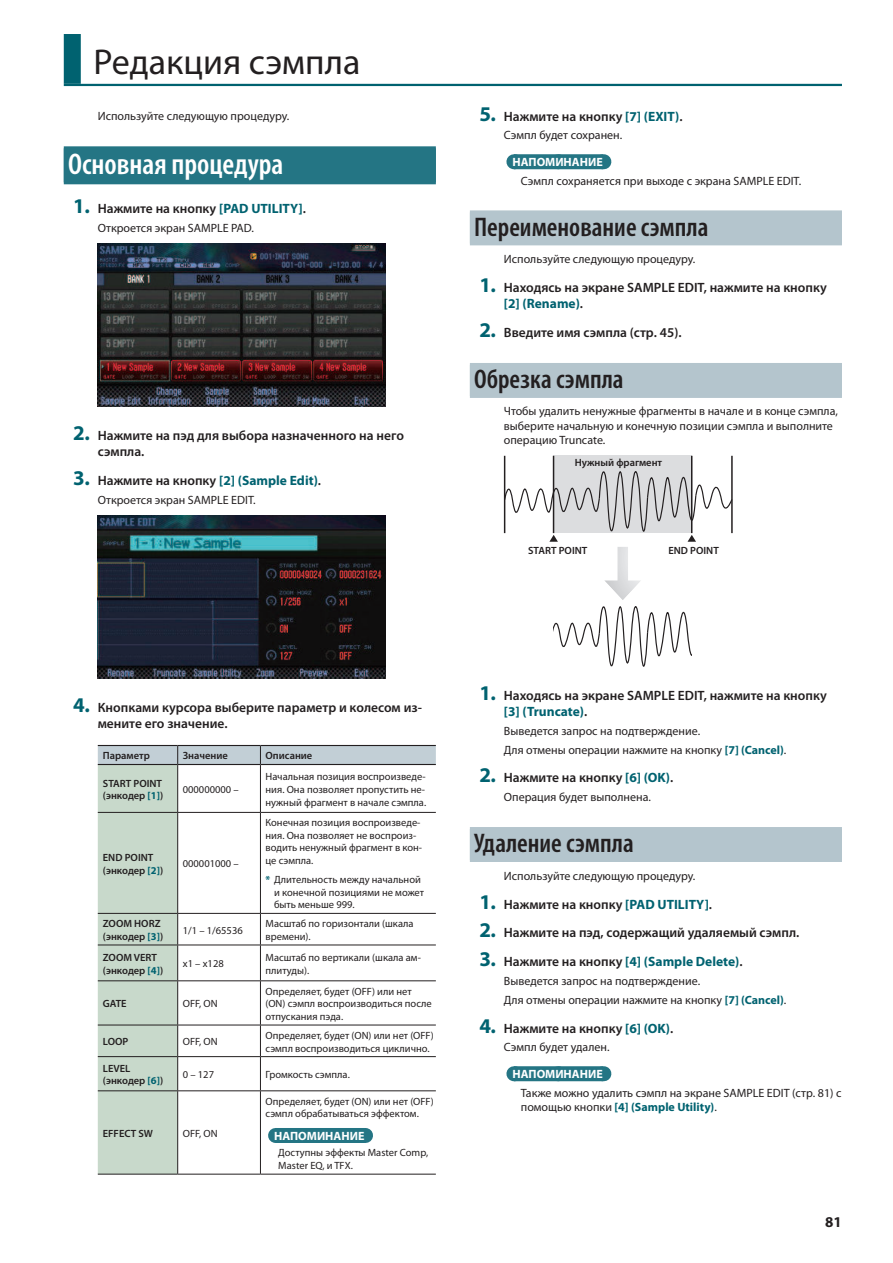
<style>
.page{position:relative;width:893px;height:1263px;background:#fff}
.page>*{position:absolute;margin:0;border:0;box-sizing:border-box;transform-origin:0 0}
.t1{font:36px "Myriad Pro";color:#231f20}
.t2{font:600 condensed 30px "Myriad Pro";color:#fff}
.t3{font:600 condensed 27px "Myriad Pro";color:#231f20}
.t4{font:700 15px "Myriad Pro";color:#231f20}
.t5{font:600 13.5px/16.2px "Myriad Pro";color:#231f20}
.t6{font:700 13.5px "Myriad Pro";color:#006270}
.t7{font:12px/14.4px "Myriad Pro";color:#231f20}
.t8{font:700 12px "Myriad Pro";color:#fff}
.t9{font:10.5px/12.6px "Myriad Pro";color:#231f20}
.t10{font:600 10.5px/12.6px "Myriad Pro";color:#231f20}
.s1{font-weight:700;font-size:21px;color:#006270}
.s2{font-weight:700;color:#006270}
.s3{font-size:21px}
.s4{font-weight:600;color:#231f20}
</style>
<div class="page">
<div style="left:64px;top:34px;width:17px;height:50px;background:#006270"></div>
<hr style="left:64px;top:84px;width:778px;height:2px;background:#006270">
<div style="left:64px;top:146px;width:372px;height:36px;background:#247584"></div>
<div style="left:64px;top:148px;width:372px;height:36px;background:#247584"></div>
<img style="left:98px;top:244px;width:288px;height:163px">
<img style="left:98px;top:515px;width:288px;height:163px">
<hr style="left:98px;top:1174px;width:80px;height:1px;background:#231f20">
<hr style="left:178px;top:1174px;width:82px;height:1px;background:#231f20">
<hr style="left:260px;top:1174px;width:176px;height:1px;background:#231f20">
<svg style="left:98px;top:745px;width:338px;height:429px"></svg>
<div style="left:514px;top:154px;width:89px;height:15px;background:#247584"></div>
<svg style="left:558px;top:154px;width:23px;height:1px"></svg>
<svg style="left:603px;top:154px;width:1px;height:15px"></svg>
<div style="left:470px;top:210px;width:372px;height:33px;background:#b4c5cd"></div>
<div style="left:470px;top:212px;width:372px;height:33px;background:#b4c5cd"></div>
<div style="left:470px;top:363px;width:372px;height:33px;background:#b4c5cd"></div>
<div style="left:470px;top:365px;width:372px;height:33px;background:#b4c5cd"></div>
<div style="left:470px;top:827px;width:372px;height:33px;background:#b4c5cd"></div>
<div style="left:470px;top:829px;width:372px;height:33px;background:#b4c5cd"></div>
<div style="left:514px;top:1066px;width:89px;height:15px;background:#247584"></div>
<svg style="left:558px;top:1066px;width:23px;height:1px"></svg>
<svg style="left:603px;top:1066px;width:1px;height:15px"></svg>
<div style="left:553px;top:456px;width:139px;height:77px;background:#dcdddf"></div>
<svg style="left:553px;top:606px;width:139px;height:61px"></svg>
<hr style="left:553px;top:456px;width:1px;height:77px;background:#231f20">
<hr style="left:504px;top:456px;width:1px;height:77px;background:#231f20">
<hr style="left:731px;top:456px;width:2px;height:77px;background:#231f20">
<hr style="left:691px;top:456px;width:1px;height:77px;background:#231f20">
<svg style="left:504px;top:471px;width:228px;height:71px"></svg>
<div style="left:617px;top:547px;width:11px;height:41px;background:#dfe0e2"></div>
<svg style="left:604px;top:580px;width:37px;height:20px"></svg>
<h1 class="t1" style="left:94px;top:49px;width:268px">Редакция сэмпла</h1>
<p class="t7" style="left:98px;top:109px;width:193px">Используйте следующую процедуру.</p>
<h2 class="t2" style="left:68px;top:153px;width:217px">Основная процедура</h2>
<p class="t5" style="left:73px;top:202px;width:234px"><span class="s1">1.</span> Нажмите на кнопку <span class="s2">[PAD UTILITY]</span> .</p>
<p class="t7" style="left:98px;top:222px;width:158px">Откроется экран SAMPLE PAD.</p>
<p class="t5" style="left:98px;top:428px;width:308px;text-indent:-25px"><span class="s1">2.</span> Нажмите на пэд для выбора назначенного на него сэмпла .</p>
<p class="t5" style="left:73px;top:474px;width:249px"><span class="s1">3.</span> Нажмите на кнопку <span class="s2">[2] (Sample Edit)</span> .</p>
<p class="t7" style="left:98px;top:494px;width:159px">Откроется экран SAMPLE EDIT.</p>
<p class="t5" style="left:479px;top:109px;width:205px"><span class="s1">5.</span> Нажмите на кнопку <span class="s2">[7] (EXIT)</span> .</p>
<p class="t7" style="left:504px;top:129px;width:120px">Сэмпл будет сохранен.</p>
<p class="t8" style="left:512px;top:157px;width:92px">НАПОМИНАНИЕ</p>
<p class="t7" style="left:521px;top:174px;width:282px">Сэмпл сохраняется при выходе с экрана SAMPLE EDIT.</p>
<h3 class="t3" style="left:474px;top:217px;width:236px">Переименование сэмпла</h3>
<p class="t7" style="left:504px;top:253px;width:193px">Используйте следующую процедуру.</p>
<p class="t5" style="left:504px;top:280px;width:324px;text-indent:-25px"><span class="s1">1.</span> Находясь на экране SAMPLE EDIT, нажмите на кнопку <span class="s2">[2] (Rename)</span> .</p>
<p class="t5" style="left:479px;top:326px;width:204px"><span class="s1">2.</span> Введите имя сэмпла (стр . 45) .</p>
<h3 class="t3" style="left:474px;top:369px;width:151px">Обрезка сэмпла</h3>
<p class="t7" style="left:504px;top:405px;width:336px">Чтобы удалить ненужные фрагменты в начале и в конце сэмпла, выберите начальную и конечную позиции сэмпла и выполните операцию Truncate.</p>
<p class="t10" style="left:575px;top:457px;width:89px">Нужный фрагмент</p>
<p class="t10" style="left:528px;top:545px;width:61px">START POINT</p>
<p class="t10" style="left:668px;top:545px;width:52px">END POINT</p>
<p class="t5" style="left:98px;top:700px;width:326px;text-indent:-25px"><span class="s1">4.</span> Кнопками курсора выберите параметр и колесом из&shy;мените его значение .</p>
<p class="t10" style="left:103px;top:750px;width:48px">Параметр</p>
<p class="t10" style="left:183px;top:750px;width:47px">Значение</p>
<p class="t10" style="left:266px;top:750px;width:48px">Описание</p>
<p class="t10" style="left:103px;top:778px;width:62px">START POINT (энкодер <span class="s2">[1]</span>)</p>
<p class="t9" style="left:183px;top:784px;width:57px">000000000 –</p>
<p class="t9" style="left:266px;top:771px;width:162px;text-align:justify">Начальная позиция воспроизведе&shy;ния. Она позволяет пропустить не&shy;нужный фрагмент в начале сэмпла.</p>
<p class="t10" style="left:103px;top:852px;width:62px">END POINT (энкодер <span class="s2">[2]</span>)</p>
<p class="t9" style="left:183px;top:858px;width:57px">000001000 –</p>
<p class="t9" style="left:266px;top:817px;width:158px">Конечная позиция воспроизведе&shy;ния. Она позволяет не воспроиз&shy;водить ненужный фрагмент в кон&shy;це сэмпла.</p>
<p class="t9" style="left:274px;top:874px;width:152px;text-indent:-9px"><span class="s2">*</span> Длительность между начальной и конечной позициями не может быть меньше 999.</p>
<p class="t10" style="left:103px;top:918px;width:62px">ZOOM HORZ (энкодер <span class="s2">[3]</span>)</p>
<p class="t9" style="left:183px;top:925px;width:61px">1/1 – 1/65536</p>
<p class="t9" style="left:266px;top:918px;width:150px">Масштаб по горизонтали (шкала времени).</p>
<p class="t10" style="left:103px;top:952px;width:62px">ZOOM VERT (энкодер <span class="s2">[4]</span>)</p>
<p class="t9" style="left:183px;top:958px;width:42px">x1 – x128</p>
<p class="t9" style="left:266px;top:952px;width:157px">Масштаб по вертикали (шкала ам&shy;плитуды).</p>
<p class="t10" style="left:103px;top:998px;width:25px">GATE</p>
<p class="t9" style="left:183px;top:998px;width:36px">OFF, ON</p>
<p class="t9" style="left:266px;top:986px;width:168px">Определяет, будет (OFF) или нет (ON) сэмпл воспроизводиться после отпускания пэда.</p>
<p class="t10" style="left:103px;top:1036px;width:27px">LOOP</p>
<p class="t9" style="left:183px;top:1036px;width:36px">OFF, ON</p>
<p class="t9" style="left:266px;top:1030px;width:170px">Определяет, будет (ON) или нет (OFF) сэмпл воспроизводиться циклично.</p>
<p class="t10" style="left:103px;top:1063px;width:62px">LEVEL (энкодер <span class="s2">[6]</span>)</p>
<p class="t9" style="left:183px;top:1069px;width:33px">0 – 127</p>
<p class="t9" style="left:266px;top:1069px;width:86px">Громкость сэмпла.</p>
<p class="t10" style="left:103px;top:1128px;width:52px">EFFECT SW</p>
<p class="t9" style="left:183px;top:1128px;width:36px">OFF, ON</p>
<p class="t9" style="left:266px;top:1096px;width:170px">Определяет, будет (ON) или нет (OFF) сэмпл обрабатываться эффектом.</p>
<p class="t8" style="left:274px;top:1131px;width:92px">НАПОМИНАНИЕ</p>
<p class="t9" style="left:278px;top:1147px;width:151px">Доступны эффекты Master Comp,<br>Master EQ, и TFX.</p>
<p class="t5" style="left:504px;top:688px;width:324px;text-indent:-25px"><span class="s1">1.</span> Находясь на экране SAMPLE EDIT, нажмите на кнопку <span class="s2">[3] (Truncate)</span> .</p>
<p class="t7" style="left:504px;top:722px;width:284px;line-height:18.6px">Выведется запрос на подтверждение.<br>Для отмены операции нажмите на кнопку <span class="s2">[7] (Cancel)</span>.</p>
<p class="t5" style="left:479px;top:771px;width:195px"><span class="s1">2.</span> Нажмите на кнопку <span class="s2">[6] (OK)</span> .</p>
<p class="t7" style="left:504px;top:791px;width:149px">Операция будет выполнена.</p>
<h3 class="t3" style="left:474px;top:833px;width:161px">Удаление сэмпла</h3>
<p class="t7" style="left:504px;top:869px;width:193px">Используйте следующую процедуру.</p>
<p class="t5" style="left:479px;top:897px;width:234px"><span class="s1">1.</span> Нажмите на кнопку <span class="s2">[PAD UTILITY]</span> .</p>
<p class="t5" style="left:479px;top:926px;width:322px"><span class="s1">2.</span> Нажмите на пэд, содержащий удаляемый сэмпл .</p>
<p class="t6" style="left:479px;top:957px;width:265px"><span class="s3">3.</span> <span class="s4">Нажмите на кнопку</span> [4] (Sample Delete) <span class="s4">.</span></p>
<p class="t7" style="left:504px;top:973px;width:284px;line-height:18.6px">Выведется запрос на подтверждение.<br>Для отмены операции нажмите на кнопку <span class="s2">[7] (Cancel)</span>.</p>
<p class="t5" style="left:479px;top:1021px;width:195px"><span class="s1">4.</span> Нажмите на кнопку <span class="s2">[6] (OK)</span> .</p>
<p class="t7" style="left:504px;top:1041px;width:107px">Сэмпл будет удален.</p>
<p class="t8" style="left:512px;top:1069px;width:92px">НАПОМИНАНИЕ</p>
<p class="t7" style="left:521px;top:1086px;width:322px">Также можно удалить сэмпл на экране SAMPLE EDIT (стр. 81) с помощью кнопки <span class="s2">[4] (Sample Utility)</span>.</p>
<h3 class="t4" style="left:825px;top:1216px;width:18px">81</h3>
</div>
